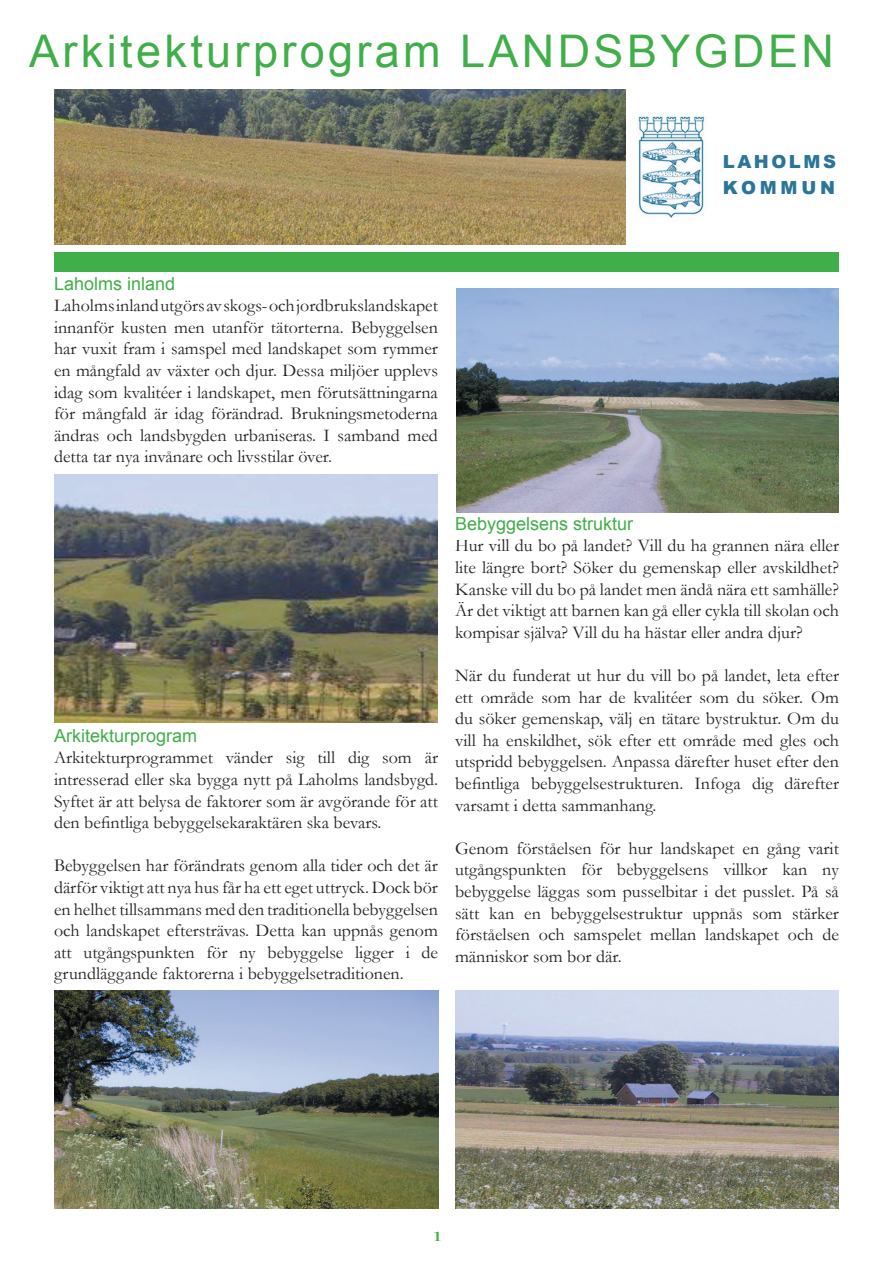
<style>
.page{position:relative;width:893px;height:1263px;background:#fff}
.page>*{position:absolute;margin:0;border:0;box-sizing:border-box;transform-origin:0 0}
.t1{font:45px "Arial";letter-spacing:.075em;color:#40ae49}
.t2{font:18px/21.6px "Garamond";color:#231f20;text-align:justify}
.t3{font:18px "Arial";color:#40ae49}
.t4{font:900 18px/26.1px "Arial";letter-spacing:.14em;color:#2a7598}
.t5{font:13.5px "Times New Roman";color:#40ae49;scale:2 1}
</style>
<div class="page">
<img style="left:54px;top:89px;width:571px;height:156px">
<img style="left:54px;top:991px;width:384px;height:218px">
<img style="left:457px;top:288px;width:382px;height:224px">
<img style="left:455px;top:991px;width:384px;height:218px">
<img style="left:54px;top:474px;width:384px;height:249px">
<img style="left:638px;top:116px;width:67px;height:102px">
<div style="left:54px;top:252px;width:785px;height:20px;background:#40ae49"></div>
<h1 class="t1" style="left:29px;top:22px;width:806px">Arkitekturprogram LANDSBYGDEN</h1>
<p class="t4" style="left:723px;top:148px;width:115px">LAHOLMS<br>KOMMUN</p>
<p class="t3" style="left:54px;top:271px;width:123px">Laholms inland</p>
<p class="t2" style="left:54px;top:294px;width:385px">Laholms inland utgörs av skogs- och jordbrukslandskapet innanför kusten men utanför tätorterna. Bebyggelsen har vuxit fram i samspel med landskapet som rymmer en mångfald av växter och djur. Dessa miljöer upplevs idag som kvalitéer i landskapet, men förutsättningarna för mångfald är idag förändrad. Brukningsmetoderna ändras och landsbygden urbaniseras. I samband med detta tar nya invånare och livsstilar över.</p>
<p class="t3" style="left:54px;top:724px;width:145px">Arkitekturprogram</p>
<p class="t2" style="left:54px;top:746px;width:385px">Arkitekturprogrammet vänder sig till dig som är intresserad eller ska bygga nytt på Laholms landsbygd.<br>Syftet är att belysa de faktorer som är avgörande för att den befintliga bebyggelsekaraktären ska bevars.</p>
<p class="t2" style="left:54px;top:854px;width:385px">Bebyggelsen har förändrats genom alla tider och det är därför viktigt att nya hus får ha ett eget uttryck. Dock bör en helhet tillsammans med den traditionella bebyggelsen och landskapet eftersträvas. Detta kan uppnås genom att utgångspunkten för ny bebyggelse ligger i de grundläggande faktorerna i bebyggelsetraditionen.</p>
<p class="t3" style="left:455px;top:512px;width:180px">Bebyggelsens struktur</p>
<p class="t2" style="left:455px;top:534px;width:385px">Hur vill du bo på landet? Vill du ha grannen nära eller lite längre bort? Söker du gemenskap eller avskildhet?<br>Kanske vill du bo på landet men ändå nära ett samhälle?<br>Är det viktigt att barnen kan gå eller cykla till skolan och kompisar själva? Vill du ha hästar eller andra djur?</p>
<p class="t2" style="left:455px;top:664px;width:385px">När du funderat ut hur du vill bo på landet, leta efter ett område som har de kvalitéer som du söker. Om du söker gemenskap, välj en tätare bystruktur. Om du vill ha enskildhet, sök efter ett område med gles och utspridd bebyggelsen. Anpassa därefter huset efter den befintliga bebyggelsestrukturen. Infoga dig därefter varsamt i detta sammanhang.</p>
<p class="t2" style="left:455px;top:837px;width:385px">Genom förståelsen för hur landskapet en gång varit utgångspunkten för bebyggelsens villkor kan ny bebyggelse läggas som pusselbitar i det pusslet. På så sätt kan en bebyggelsestruktur uppnås som stärker förståelsen och samspelet mellan landskapet och de människor som bor där.</p>
<p class="t5" style="left:431px;top:1227px;width:8px">1</p>
</div>
